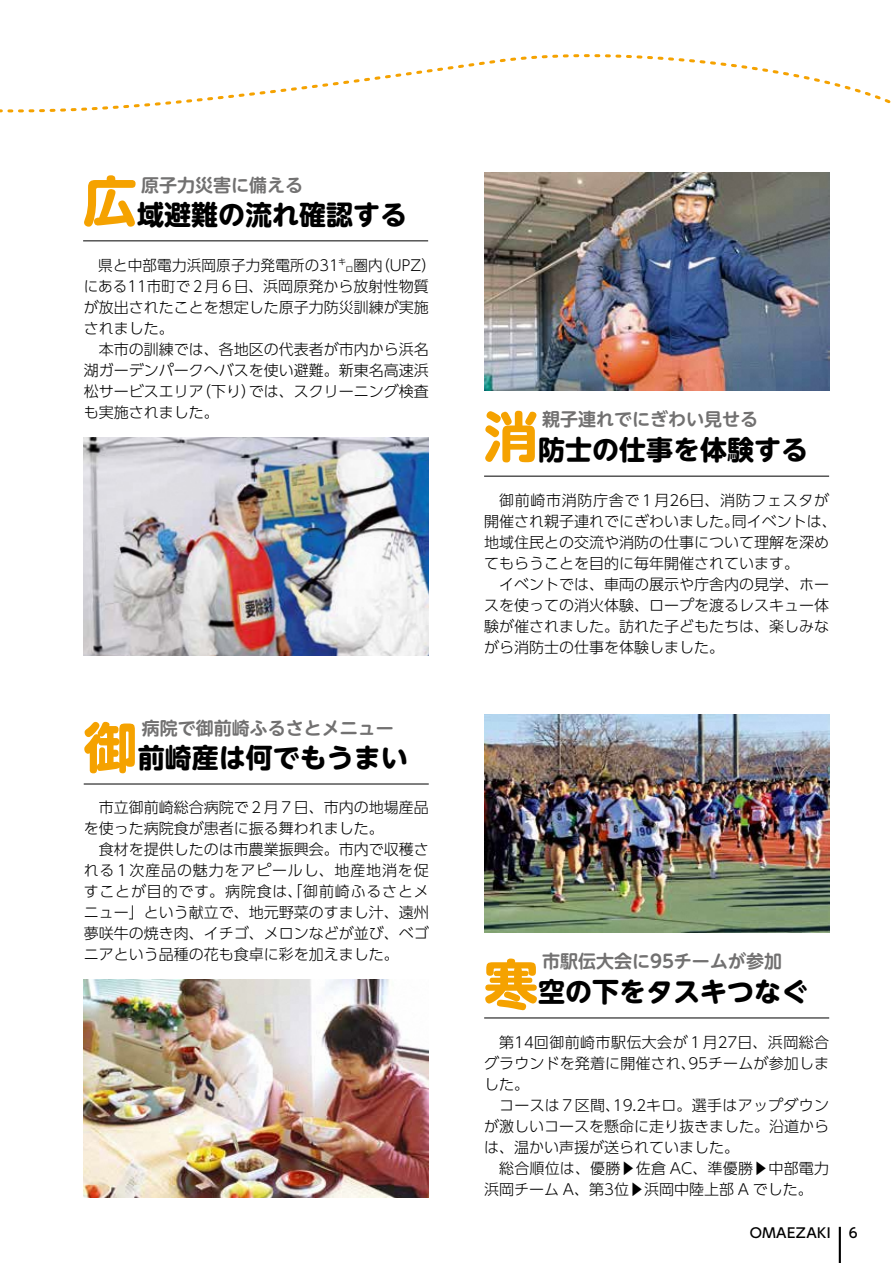
<style>
.page{position:relative;width:893px;height:1263px;background:#fff}
.page>*{position:absolute;margin:0;border:0;box-sizing:border-box;transform-origin:0 0}
.t1{font:700 27px "UD Shin M Go Pro";color:#000}
.t2{font:700 18px "UD Shin M Go Pro De";color:#727171}
.t3{font:300 15px/21px "UD Shin Go Pro";color:#000}
.t4{font:300 15px/21px "UD Shin Go Pro";letter-spacing:.045em;color:#000}
.t5{font:300 15px "UD Shin Go Pro";letter-spacing:.02em;color:#000}
.t6{font:500 13.5px "UD Shin Go Pro";letter-spacing:.035em;color:#000}
.s1{font-size:54px;color:#f5a200}
</style>
<div class="page">
<svg style="left:0;top:54px;width:891px;height:59px"></svg>
<img style="left:84px;top:438px;width:345px;height:217px">
<hr style="left:84px;top:784px;width:345px;height:1px;background:#000">
<img style="left:84px;top:979px;width:345px;height:218px">
<hr style="left:484px;top:476px;width:345px;height:1px;background:#000">
<img style="left:484px;top:173px;width:345px;height:217px">
<hr style="left:484px;top:1018px;width:345px;height:1px;background:#000">
<img style="left:484px;top:715px;width:345px;height:217px">
<hr style="left:83px;top:241px;width:345px;height:1px;background:#000">
<hr style="left:839px;top:1227px;width:2px;height:36px;background:#000">
<h1 class="t1" style="left:83px;top:193px;width:325px"><span class="s1">広</span>域避難の流れ確認する</h1>
<p class="t2" style="left:141px;top:170px;width:163px">原子力災害に備える</p>
<p class="t3" style="left:375px;top:255px;width:62px">（UPZ(</p>
<p class="t3" style="left:84px;top:255px;width:346px;text-indent:15px">県と中部電力浜岡原子力発電所の31㌔圏内<br>にある11市町で２月６日、浜岡原発から放射性物質が放出されたことを想定した原子力防災訓練が実施されました。</p>
<p class="t3" style="left:84px;top:339px;width:346px;text-align:right">本市の訓練では、各地区の代表者が市内から浜名湖ガーデンパークへバスを使い避難。新東名高速浜では、スクリーニング検査</p>
<p class="t3" style="left:84px;top:381px;width:136px">松サービスエリアも実施されました。</p>
<p class="t3" style="left:196px;top:381px;width:61px">（下り）</p>
<p class="t2" style="left:142px;top:713px;width:254px">病院で御前崎ふるさとメニュー</p>
<h1 class="t1" style="left:84px;top:736px;width:326px"><span class="s1">御</span>前崎産は何でもうまい</h1>
<p class="t3" style="left:84px;top:796px;width:347px;text-indent:15px">市立御前崎総合病院で２月７日、市内の地場産品を使った病院食が患者に振る舞われました。</p>
<p class="t3" style="left:84px;top:838px;width:347px;text-align:justify;text-indent:15px">食材を提供したのは市農業振興会。市内で収穫される１次産品の魅力をアピールし、地産地消を促すことが目的です。病院食は、「御前崎ふるさとメニュー」という献立で、地元野菜のすまし汁、遠州夢咲牛の焼き肉、イチゴ、メロンなどが並び、ベゴニアという品種の花も食卓に彩を加えました。</p>
<p class="t2" style="left:542px;top:405px;width:217px">親子連れでにぎわい見せる</p>
<h1 class="t1" style="left:484px;top:428px;width:325px"><span class="s1">消</span>防士の仕事を体験する</h1>
<p class="t4" style="left:732px;top:489px;width:106px;text-indent:-232px">御前崎市消防庁舎で１月26日、消防フェスタが同イベントは、</p>
<p class="t3" style="left:484px;top:510px;width:346px">開催され親子連れでにぎわいました。<br>地域住民との交流や消防の仕事について理解を深めてもらうことを目的に毎年開催されています。</p>
<p class="t3" style="left:484px;top:573px;width:346px;text-align:justify;text-indent:15px">イベントでは、車両の展示や庁舎内の見学、ホースを使っての消火体験、ロープを渡るレスキュー体験が催されました。訪れた子どもたちは、楽しみながら消防士の仕事を体験しました。</p>
<p class="t2" style="left:542px;top:946px;width:241px">市駅伝大会に95チームが参加</p>
<h1 class="t1" style="left:484px;top:970px;width:325px"><span class="s1">寒</span>空の下をタスキつなぐ</h1>
<p class="t3" style="left:499px;top:1031px;width:332px;text-align:right">第14回御前崎市駅伝大会が１月27日、浜岡総合<br>95チームが参加しま</p>
<p class="t3" style="left:484px;top:1052px;width:213px">グラウンドを発着に開催され、</p>
<p class="t3" style="left:484px;top:1073px;width:46px">した。</p>
<p class="t5" style="left:613px;top:1093px;width:218px">19.2キロ。選手はアップダウン</p>
<p class="t3" style="left:484px;top:1094px;width:347px;text-indent:15px">コースは７区間、<br>が激しいコースを懸命に走り抜きました。沿道からは、温かい声援が送られていました。</p>
<p class="t3" style="left:484px;top:1157px;width:347px;text-indent:15px">総合順位は、優勝▶佐倉 AC、準優勝▶中部電力浜岡チーム A、第3位▶浜岡中陸上部 A でした。</p>
<p class="t6" style="left:750px;top:1221px;width:83px">OMAEZAKI</p>
<p class="t6" style="left:849px;top:1221px;width:10px">6</p>
</div>
